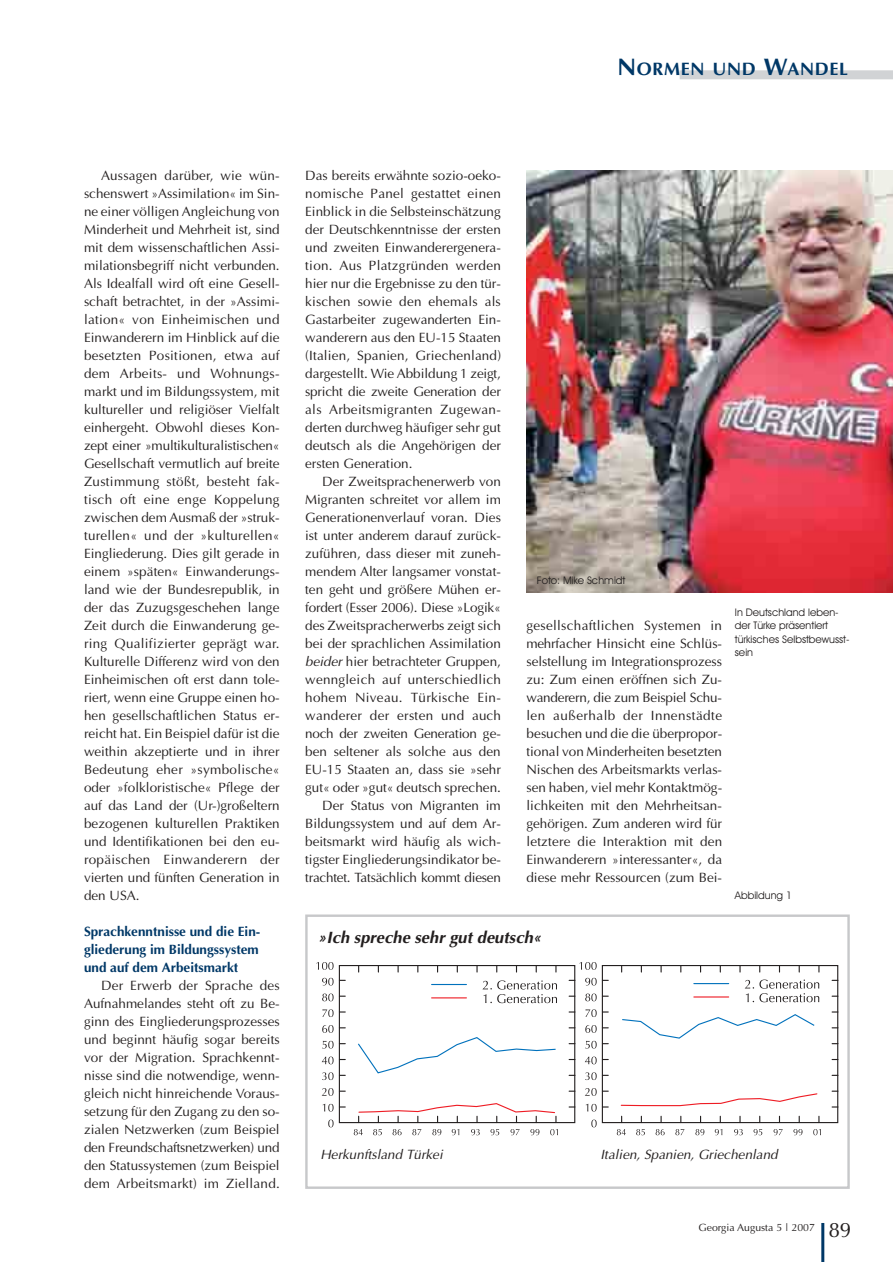
<style>
.page{position:relative;width:893px;height:1262px;background:#fff}
.page>*{position:absolute;margin:0;border:0;box-sizing:border-box;transform-origin:0 0}
.t1{font:700 18px "Optima";letter-spacing:.035em;color:#003867}
.t2{font:italic 700 16.5px "Optima";color:#231f1f}
.t3{font:13.5px/18px "Optima";color:#231f1f;text-align:justify}
.t4{font:700 13.5px/18px "Optima";color:#003867;text-align:justify}
.t5{font:italic 13.5px "Optima";color:#231f1f}
.t6{font:10.5px/13.5px "Avant Garde IT Cby BT";color:#231f1f}
.t7{font:10.5px "Optima";color:#231f1f}
.s1{font-size:24px}
.s2{font-style:italic}
.s3{font-size:21px}
</style>
<div class="page">
<hr style="left:821px;top:1222px;width:3px;height:39px;background:#003867">
<div style="left:679px;top:70px;width:213px;height:9px;background:#d1d3d5"></div>
<hr style="left:693px;top:996px;width:35px;height:1px;background:#ee1c24">
<hr style="left:693px;top:983px;width:35px;height:1px;background:#0071bc">
<svg style="left:744px;top:979px;width:75px;height:23px"></svg>
<div style="left:339px;top:965px;width:236px;height:158px;border:1px solid #231f1f"></div>
<svg style="left:456px;top:965px;width:2px;height:7px"></svg>
<svg style="left:535px;top:965px;width:2px;height:7px"></svg>
<svg style="left:357px;top:980px;width:200px;height:142px"></svg>
<svg style="left:339px;top:979px;width:6px;height:2px"></svg>
<svg style="left:569px;top:979px;width:6px;height:2px"></svg>
<div style="left:601px;top:965px;width:237px;height:158px;border:1px solid #231f1f"></div>
<svg style="left:640px;top:965px;width:2px;height:7px"></svg>
<svg style="left:640px;top:1116px;width:2px;height:6px"></svg>
<svg style="left:602px;top:979px;width:6px;height:2px"></svg>
<svg style="left:316px;top:962px;width:17px;height:7px"></svg>
<svg style="left:322px;top:977px;width:11px;height:8px"></svg>
<svg style="left:322px;top:993px;width:11px;height:8px"></svg>
<svg style="left:322px;top:1009px;width:11px;height:8px"></svg>
<svg style="left:322px;top:1025px;width:11px;height:7px"></svg>
<svg style="left:322px;top:1040px;width:11px;height:8px"></svg>
<svg style="left:322px;top:1056px;width:11px;height:8px"></svg>
<svg style="left:322px;top:1072px;width:11px;height:8px"></svg>
<svg style="left:322px;top:1088px;width:11px;height:7px"></svg>
<svg style="left:322px;top:1103px;width:11px;height:8px"></svg>
<svg style="left:328px;top:1119px;width:5px;height:8px"></svg>
<svg style="left:579px;top:962px;width:17px;height:7px"></svg>
<svg style="left:585px;top:977px;width:11px;height:8px"></svg>
<svg style="left:585px;top:993px;width:11px;height:8px"></svg>
<svg style="left:585px;top:1009px;width:11px;height:8px"></svg>
<svg style="left:585px;top:1025px;width:11px;height:7px"></svg>
<svg style="left:585px;top:1040px;width:11px;height:8px"></svg>
<svg style="left:585px;top:1056px;width:11px;height:8px"></svg>
<svg style="left:585px;top:1072px;width:11px;height:8px"></svg>
<svg style="left:585px;top:1088px;width:11px;height:7px"></svg>
<svg style="left:585px;top:1103px;width:11px;height:8px"></svg>
<svg style="left:591px;top:1119px;width:5px;height:8px"></svg>
<svg style="left:622px;top:1014px;width:193px;height:25px"></svg>
<svg style="left:620px;top:1093px;width:198px;height:13px"></svg>
<svg style="left:354px;top:1129px;width:9px;height:6px"></svg>
<svg style="left:373px;top:1129px;width:9px;height:6px"></svg>
<svg style="left:392px;top:1129px;width:9px;height:6px"></svg>
<svg style="left:412px;top:1129px;width:9px;height:6px"></svg>
<svg style="left:432px;top:1129px;width:9px;height:6px"></svg>
<svg style="left:451px;top:1129px;width:8px;height:6px"></svg>
<svg style="left:471px;top:1129px;width:8px;height:6px"></svg>
<svg style="left:490px;top:1129px;width:9px;height:6px"></svg>
<svg style="left:510px;top:1129px;width:9px;height:6px"></svg>
<svg style="left:530px;top:1129px;width:9px;height:6px"></svg>
<svg style="left:550px;top:1129px;width:8px;height:6px"></svg>
<svg style="left:616px;top:1129px;width:10px;height:6px"></svg>
<svg style="left:636px;top:1129px;width:9px;height:6px"></svg>
<svg style="left:655px;top:1129px;width:9px;height:6px"></svg>
<svg style="left:675px;top:1129px;width:9px;height:6px"></svg>
<svg style="left:695px;top:1129px;width:9px;height:6px"></svg>
<svg style="left:714px;top:1129px;width:8px;height:6px"></svg>
<svg style="left:734px;top:1129px;width:8px;height:6px"></svg>
<svg style="left:753px;top:1129px;width:9px;height:6px"></svg>
<svg style="left:773px;top:1129px;width:9px;height:6px"></svg>
<svg style="left:793px;top:1129px;width:9px;height:6px"></svg>
<svg style="left:813px;top:1129px;width:7px;height:6px"></svg>
<div style="left:305px;top:914px;width:544px;height:274px;border:2px solid #c7c8ca"></div>
<img style="left:526px;top:170px;width:366px;height:423px">
<h1 class="t1" style="left:617px;top:61px;width:232px"><span class="s1">N</span>ORMEN UND <span class="s1">W</span>ANDEL</h1>
<p class="t3" style="left:84px;top:168px;width:197px;text-indent:17px">Aussagen darüber, wie wün&shy;schenswert »Assimilation« im Sin&shy;ne einer völligen Angleichung von Minderheit und Mehrheit ist, sind mit dem wissenschaftlichen Assi&shy;milationsbegriff nicht verbunden.<br>Als Idealfall wird oft eine Gesell&shy;schaft betrachtet, in der »Assimi&shy;lation« von Einheimischen und Einwanderern im Hinblick auf die besetzten Positionen, etwa auf dem Arbeits- und Wohnungs&shy;markt und im Bildungssystem, mit kultureller und religiöser Vielfalt einhergeht. Obwohl dieses Kon&shy;zept einer »multikulturalistischen« Gesellschaft vermutlich auf breite Zustimmung stößt, besteht fak&shy;tisch oft eine enge Koppelung zwischen dem Ausmaß der »struk&shy;turellen« und der »kulturellen« Eingliederung. Dies gilt gerade in einem »späten« Einwanderungs&shy;land wie der Bundesrepublik, in der das Zuzugsgeschehen lange Zeit durch die Einwanderung ge&shy;ring Qualifizierter geprägt war.<br>Kulturelle Differenz wird von den Einheimischen oft erst dann tole&shy;riert, wenn eine Gruppe einen ho&shy;hen gesellschaftlichen Status er&shy;reicht hat. Ein Beispiel dafür ist die weithin akzeptierte und in ihrer Bedeutung eher »symbolische« oder »folkloristische« Pflege der auf das Land der (Ur-)großeltern bezogenen kulturellen Praktiken und Identifikationen bei den eu&shy;ropäischen Einwanderern der vierten und fünften Generation in den USA.</p>
<p class="t4" style="left:84px;top:924px;width:178px">Sprachkenntnisse und die Ein&shy;gliederung im Bildungssystem und auf dem Arbeitsmarkt</p>
<p class="t3" style="left:84px;top:978px;width:197px;text-indent:17px">Der Erwerb der Sprache des Aufnahmelandes steht oft zu Be&shy;ginn des Eingliederungsprozesses und beginnt häufig sogar bereits vor der Migration. Sprachkennt&shy;nisse sind die notwendige, wenn&shy;gleich nicht hinreichende Voraus&shy;setzung für den Zugang zu den so&shy;zialen Netzwerken (zum Beispiel den Freundschaftsnetzwerken) und den Statussystemen (zum Beispiel dem Arbeitsmarkt) im Zielland.</p>
<p class="t3" style="left:305px;top:167px;width:197px">Das bereits erwähnte sozio-oeko&shy;nomische Panel gestattet einen Einblick in die Selbsteinschätzung der Deutschkenntnisse der ersten und zweiten Einwanderergenera&shy;tion. Aus Platzgründen werden hier nur die Ergebnisse zu den tür&shy;kischen sowie den ehemals als Gastarbeiter zugewanderten Ein&shy;wanderern aus den EU-15 Staaten (Italien, Spanien, Griechenland) dargestellt. Wie Abbildung 1 zeigt, spricht die zweite Generation der als Arbeitsmigranten Zugewan&shy;derten durchweg häufiger sehr gut deutsch als die Angehörigen der ersten Generation.</p>
<p class="t3" style="left:305px;top:473px;width:197px;text-align:right">Der Zweitsprachenerwerb von<br>Migranten schreitet vor allem im<br>Generationenverlauf voran. Dies ist unter anderem darauf zurück&shy;zuführen, dass dieser mit zuneh&shy;mendem Alter langsamer vonstat&shy;ten geht und größere Mühen er&shy;fordert (Esser 2006). Diese »Logik« des Zweitspracherwerbs zeigt sich bei der sprachlichen Assimilation <span class="s2">beider</span> hier betrachteter Gruppen, wenngleich auf unterschiedlich hohem Niveau. Türkische Ein&shy;wanderer der ersten und auch noch der zweiten Generation ge&shy;ben seltener als solche aus den<br>EU-15 Staaten an, dass sie »sehr gut« oder »gut« deutsch sprechen.<br>Der Status von Migranten im<br>Bildungssystem und auf dem Ar&shy;beitsmarkt wird häufig als wich&shy;tigster Eingliederungsindikator be&shy;trachtet. Tatsächlich kommt diesen</p>
<p class="t6" style="left:537px;top:574px;width:90px">Foto: Mike Schmidt</p>
<p class="t3" style="left:526px;top:618px;width:197px">gesellschaftlichen Systemen in mehrfacher Hinsicht eine Schlüs&shy;selstellung im Integrationsprozess zu: Zum einen eröffnen sich Zu&shy;wanderern, die zum Beispiel Schu&shy;len außerhalb der Innenstädte besuchen und die die überpropor&shy;tional von Minderheiten besetzten Nischen des Arbeitsmarkts verlas&shy;sen haben, viel mehr Kontaktmög&shy;lichkeiten mit den Mehrheitsan&shy;gehörigen. Zum anderen wird für letztere die Interaktion mit den Einwanderern »interessanter«, da diese mehr Ressourcen (zum Bei-</p>
<p class="t2" style="left:318px;top:930px;width:224px">»Ich spreche sehr gut deutsch«</p>
<p class="t6" style="left:735px;top:606px;width:116px">In Deutschland leben&shy;der Türke präsentiert türkisches Selbstbewusst&shy;sein</p>
<p class="t6" style="left:735px;top:890px;width:59px">Abbildung 1</p>
<p class="t5" style="left:320px;top:1149px;width:124px">Herkunftsland Türkei</p>
<p class="t5" style="left:600px;top:1149px;width:179px">Italien, Spanien, Griechenland</p>
<p class="t7" style="left:698px;top:1223px;width:154px">Georgia Augusta 5 | 2007 <span class="s3">89</span></p>
</div>
